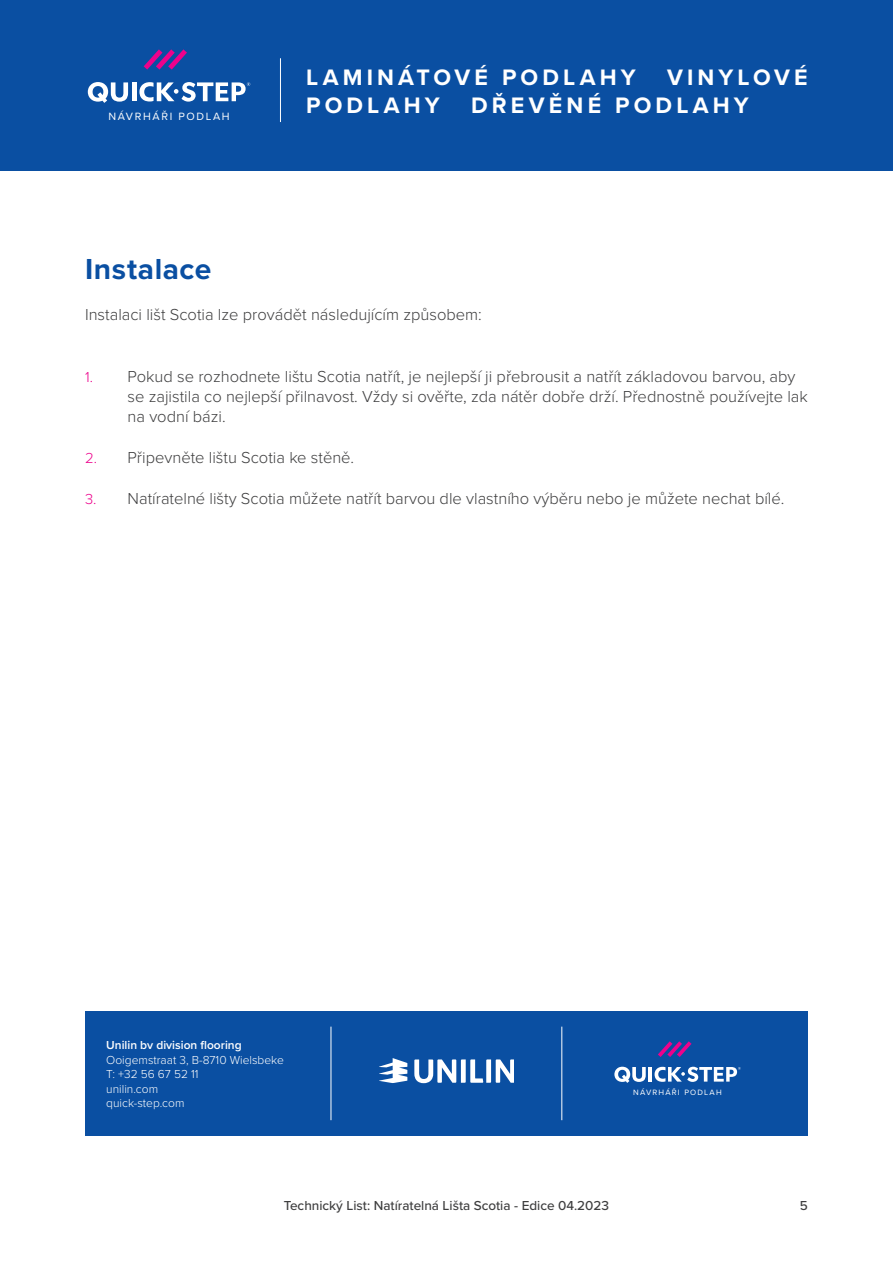
<style>
.page{position:relative;width:893px;height:1263px;background:#fff}
.page>*{position:absolute;margin:0;border:0;box-sizing:border-box;transform-origin:0 0}
.t1{font:700 30px "Proxima Nova";letter-spacing:.02em;color:#0a4fa2}
.Range{font:700 23.25px "Proxima Nova";letter-spacing:.175em;color:#fff}
.BodyText{font:300 16.5px/19.8px "Proxima Nova";color:#3e3e3f}
.t2{font:500 13.5px "Proxima Nova";color:#3e3e3f}
.t3{font:300 12px/14.4px "Proxima Nova";color:#fff}
.FloorDesigners{font:10.95px "Proxima Nova";letter-spacing:.15em;color:#fff}
.FloorDesigners-2{font:7.95px "Proxima Nova";letter-spacing:.15em;color:#fff}
.s1{font-size:15px;color:#ed028c}
.s2{font-weight:600}
</style>
<div class="page">
<div style="left:0;top:0;width:893px;height:170px;background:#0a4fa2"></div>
<hr style="left:280px;top:58px;width:1px;height:64px;background:#fff">
<svg style="left:144px;top:49px;width:43px;height:21px"></svg>
<svg style="left:88px;top:82px;width:40px;height:21px"></svg>
<hr style="left:132px;top:82px;width:4px;height:19px;background:#fff">
<svg style="left:139px;top:82px;width:111px;height:20px"></svg>
<div style="left:85px;top:1011px;width:723px;height:124px;background:#0a4fa2"></div>
<svg style="left:414px;top:1059px;width:100px;height:24px"></svg>
<svg style="left:379px;top:1058px;width:28px;height:25px"></svg>
<svg style="left:658px;top:1041px;width:33px;height:16px"></svg>
<svg style="left:614px;top:1067px;width:32px;height:16px"></svg>
<hr style="left:649px;top:1067px;width:3px;height:14px;background:#fff">
<svg style="left:655px;top:1067px;width:86px;height:15px"></svg>
<hr style="left:331px;top:1027px;width:1px;height:93px;background:#fff">
<hr style="left:562px;top:1027px;width:1px;height:93px;background:#fff">
<p class="FloorDesigners" style="left:108px;top:108px;width:123px">NÁVRHÁŘI PODLAH</p>
<p class="Range" style="left:306px;top:60px;width:331px">LAMINÁTOVÉ PODLAHY</p>
<p class="Range" style="left:667px;top:60px;width:142px">VINYLOVÉ</p>
<p class="Range" style="left:306px;top:88px;width:135px">PODLAHY</p>
<p class="Range" style="left:471px;top:88px;width:279px">DŘEVĚNÉ PODLAHY</p>
<p class="t1" style="left:85px;top:246px;width:128px">Instalace</p>
<p class="BodyText" style="left:85px;top:304px;width:398px">Instalaci lišt Scotia lze provádět následujícím způsobem:</p>
<p class="BodyText" style="left:128px;top:366px;width:682px;text-indent:-43px"><span class="s1">1.</span> Pokud se rozhodnete lištu Scotia natřít, je nejlepší ji přebrousit a natřít základovou barvou, aby se zajistila co nejlepší přilnavost. Vždy si ověřte, zda nátěr dobře drží. Přednostně používejte lak na vodní bázi.</p>
<p class="BodyText" style="left:85px;top:447px;width:271px"><span class="s1">2.</span> Připevněte lištu Scotia ke stěně.</p>
<p class="BodyText" style="left:85px;top:488px;width:701px"><span class="s1">3.</span> Natíratelné lišty Scotia můžete natřít barvou dle vlastního výběru nebo je můžete nechat bílé.</p>
<p class="t3" style="left:106px;top:1037px;width:179px"><span class="s2">Unilin bv division flooring<br></span>Ooigemstraat 3, B-8710 Wielsbeke<br>T: +32 56 67 52 11<br>unilin.com<br>quick-step.com</p>
<p class="FloorDesigners-2" style="left:633px;top:1087px;width:90px">NÁVRHÁŘI PODLAH</p>
<p class="t2" style="left:284px;top:1195px;width:327px">Technický List: Natíratelná Lišta Scotia - Edice 04.2023</p>
<p class="t2" style="left:800px;top:1195px;width:10px">5</p>
</div>
